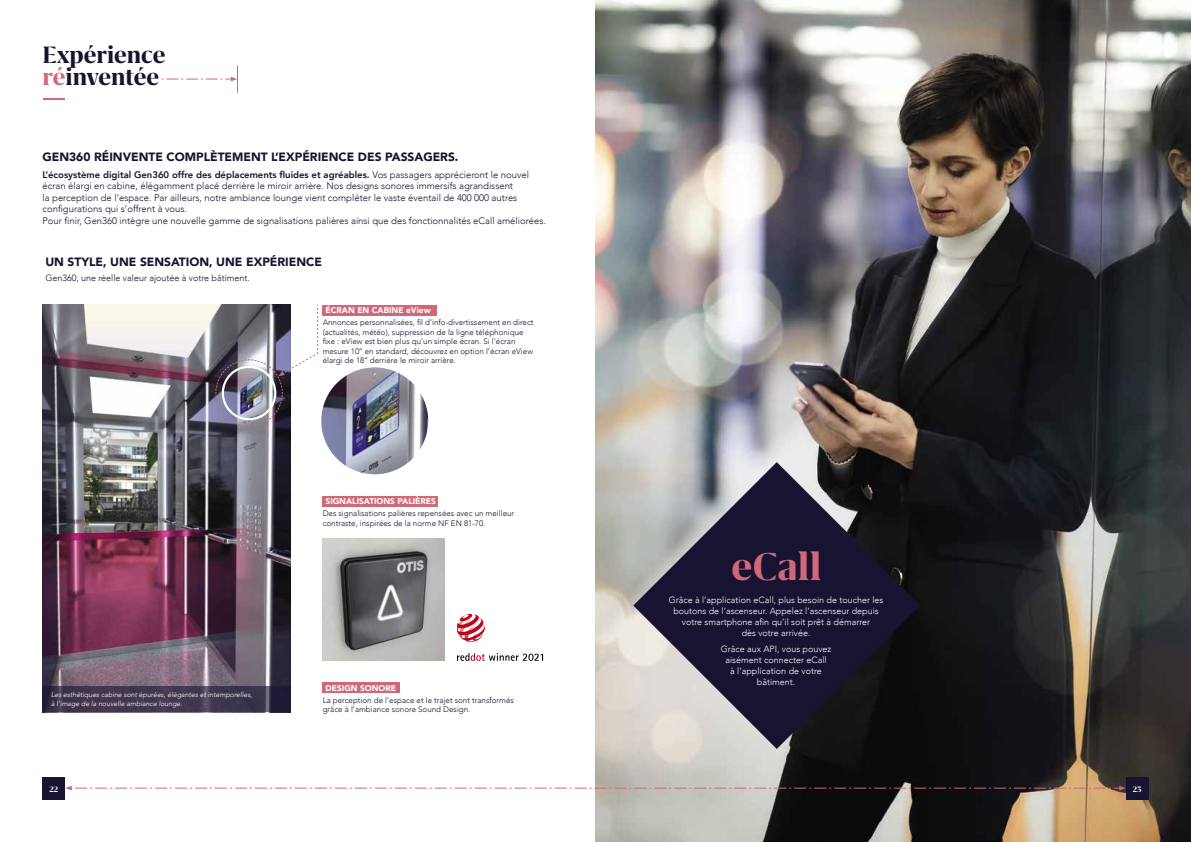
<style>
.page{position:relative;width:1191px;height:842px;background:#fff}
.page>*{position:absolute;margin:0;border:0;box-sizing:border-box;transform-origin:0 0}
.t1{font:700 44.8px "Grifo M";color:#d06879}
.t2{font:700 27.3px/22.2px "Grifo M";letter-spacing:-.005em;color:#181331}
.t3{font:900 12px "Avenir";color:#181331}
.t4{font:300 9.5px/11.4px "Avenir";color:#181331}
.t5{font:300 9px/10.8px "Avenir";color:#fff;text-align:center}
.t6{font:300 9px "Avenir";color:#181331}
.t7{font:700 9px "Grifo M";color:#fff}
.t8{font:900 8.3px "Avenir";color:#fff}
.t9{font:300 8px/9.6px "Avenir";color:#181331}
.t10{font:italic 300 7px/8.4px "Avenir";color:#fff}
.s1{color:#d06879}
.s2{font-weight:800}
</style>
<div class="page">
<img style="left:595px;top:0;width:596px;height:842px">
<hr style="left:43px;top:98px;width:22px;height:2px;background:#d06879">
<img style="left:43px;top:305px;width:248px;height:382px">
<svg style="left:633px;top:462px;width:287px;height:287px;background:#484553"></svg>
<svg style="left:43px;top:687px;width:248px;height:25px;background:#3d344c"></svg>
<div style="left:323px;top:305px;width:114px;height:10px;background:#d06879"></div>
<img style="left:323px;top:538px;width:122px;height:123px">
<div style="left:323px;top:496px;width:115px;height:10px;background:#d06879"></div>
<img style="left:215px;top:304px;width:103px;height:123px">
<div style="left:323px;top:682px;width:77px;height:11px;background:#d06879"></div>
<svg style="left:65px;top:786px;width:1060px;height:4px"></svg>
<div style="left:43px;top:777px;width:22px;height:22px;background:#181331"></div>
<div style="left:1125px;top:777px;width:23px;height:22px;background:#181331"></div>
<svg style="left:162px;top:65px;width:76px;height:28px"></svg>
<img style="left:321px;top:367px;width:107px;height:107px;border-radius:53px">
<svg style="left:457px;top:653px;width:86px;height:8px"></svg>
<svg style="left:457px;top:614px;width:28px;height:28px"></svg>
<h2 class="t2" style="left:43px;top:43px;width:124px">Expérience <span class="s1">ré</span>inventée</h2>
<p class="t3" style="left:43px;top:146px;width:417px">GEN360 RÉINVENTE COMPLÈTEMENT L’EXPÉRIENCE DES PASSAGERS.</p>
<p class="t4" style="left:43px;top:169px;width:505px"><span class="s2">L’écosystème digital Gen360 offre des déplacements fluides et agréables.</span> Vos passagers apprécieront le nouvel écran élargi en cabine, élégamment placé derrière le miroir arrière. Nos designs sonores immersifs agrandissent<br>la perception de l’espace. Par ailleurs, notre ambiance lounge vient compléter le vaste éventail de 400 000 autres configurations qui s’offrent à vous.<br>Pour finir, Gen360 intègre une nouvelle gamme de signalisations palières ainsi que des fonctionnalités eCall améliorées.</p>
<p class="t3" style="left:45px;top:251px;width:278px">UN STYLE, UNE SENSATION, UNE EXPÉRIENCE</p>
<p class="t6" style="left:45px;top:273px;width:206px">Gen360, une réelle valeur ajoutée à votre bâtiment.</p>
<p class="t8" style="left:325px;top:303px;width:107px">ÉCRAN EN CABINE eView</p>
<p class="t9" style="left:323px;top:317px;width:212px">Annonces personnalisées, fil d’info-divertissement en direct (actualités, météo), suppression de la ligne téléphonique fixe : eView est bien plus qu’un simple écran. Si l’écran mesure 10’’ en standard, découvrez en option l’écran eView élargi de 18’’ derrière le miroir arrière.</p>
<p class="t10" style="left:51px;top:691px;width:203px">Les esthétiques cabine sont épurées, élégantes et intemporelles, à l’image de la nouvelle ambiance lounge.</p>
<p class="t8" style="left:325px;top:494px;width:112px">SIGNALISATIONS PALIÈRES</p>
<p class="t9" style="left:323px;top:509px;width:193px">Des signalisations palières repensées avec un meilleur contraste, inspirées de la norme NF EN 81-70.</p>
<p class="t8" style="left:325px;top:681px;width:72px">DESIGN SONORE</p>
<p class="t9" style="left:323px;top:695px;width:193px">La perception de l’espace et le trajet sont transformés grâce à l’ambiance sonore Sound Design.</p>
<h1 class="t1" style="left:731px;top:544px;width:91px">eCall</h1>
<p class="t5" style="left:668px;top:595px;width:216px">Grâce à l’application eCall, plus besoin de toucher les boutons de l’ascenseur. Appelez l’ascenseur depuis votre smartphone afin qu’il soit prêt à démarrer<br>dès votre arrivée.</p>
<p class="t5" style="left:721px;top:644px;width:112px">Grâce aux API, vous pouvez aisément connecter eCall<br>à l’application de votre bâtiment.</p>
<p class="t7" style="left:50px;top:784px;width:10px">22</p>
<p class="t7" style="left:1132px;top:784px;width:10px">23</p>
</div>
